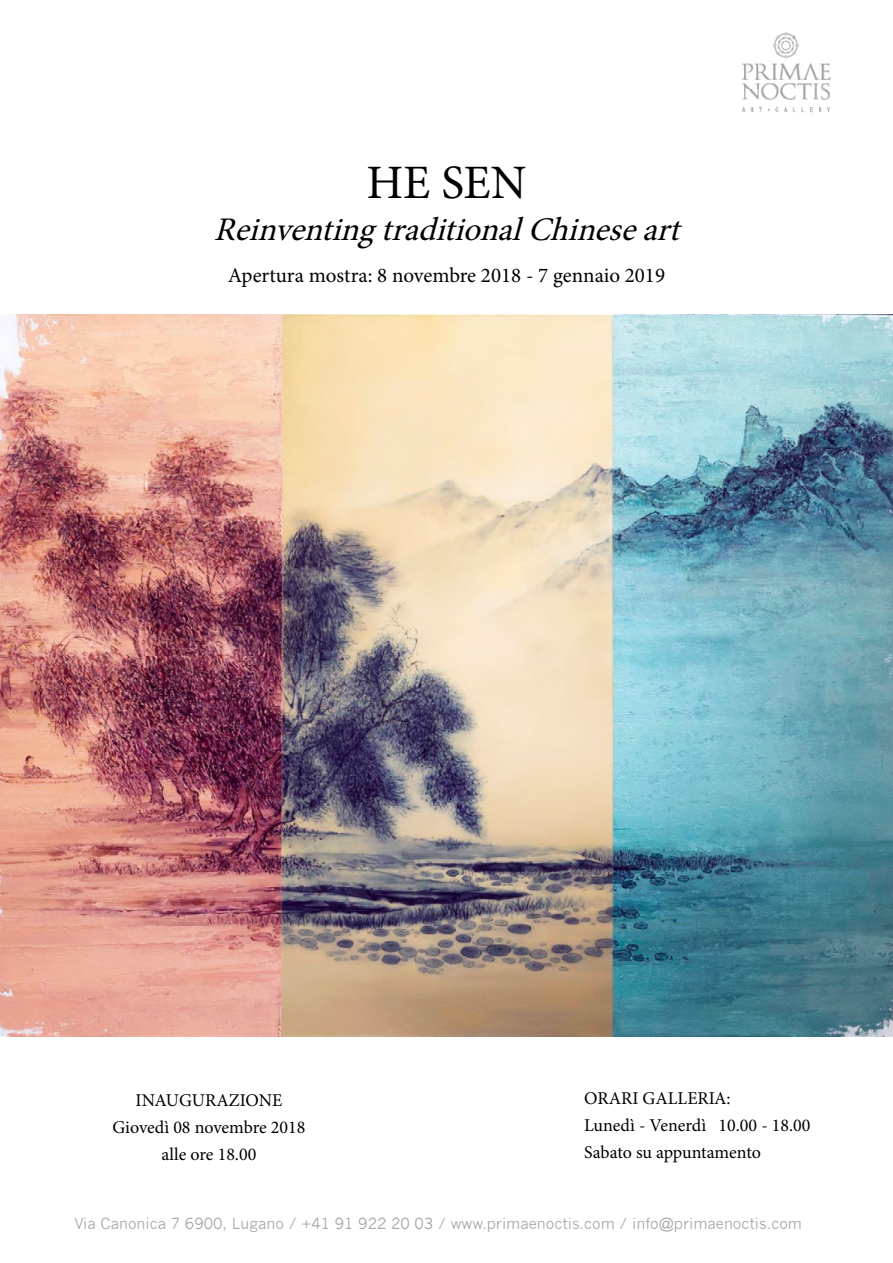
<style>
.page{position:relative;width:893px;height:1263px;background:#fff}
.page>*{position:absolute;margin:0;border:0;box-sizing:border-box;transform-origin:0 0}
.t1{font:48px "Minion Pro";color:#000}
.t2{font:italic 33px "Minion Pro";color:#000}
.t3{font:21px "Minion Pro";color:#000}
.t4{font:18px/27px "Minion Pro";color:#000;text-align:center}
.t5{font:15px "News Gothic";color:#aba9a7}
</style>
<div class="page">
<img style="left:0;top:314px;width:893px;height:723px">
<img style="left:742px;top:32px;width:89px;height:80px">
<h1 class="t1" style="left:366px;top:150px;width:162px">HE SEN</h1>
<h2 class="t2" style="left:214px;top:207px;width:478px">ReinventingtraditionalChineseart</h2>
<p class="t3" style="left:228px;top:261px;width:439px">Apertura mostra: 8 novembre 2018 - 7 gennaio 2019</p>
<p class="t4" style="left:113px;top:1087px;width:194px">INAUGURAZIONE<br>Giovedì 08 novembre 2018 alle ore 18.00</p>
<p class="t4" style="left:584px;top:1085px;width:228px;text-align:left">ORARI GALLERIA:<br>Lunedì - Venerdì 10.00 - 18.00<br>Sabato su appuntamento</p>
<p class="t5" style="left:74px;top:1215px;width:729px">Via Canonica 7 6900, Lugano / +41 91 922 20 03 / www.primaenoctis.com / info@primaenoctis.com</p>
</div>
